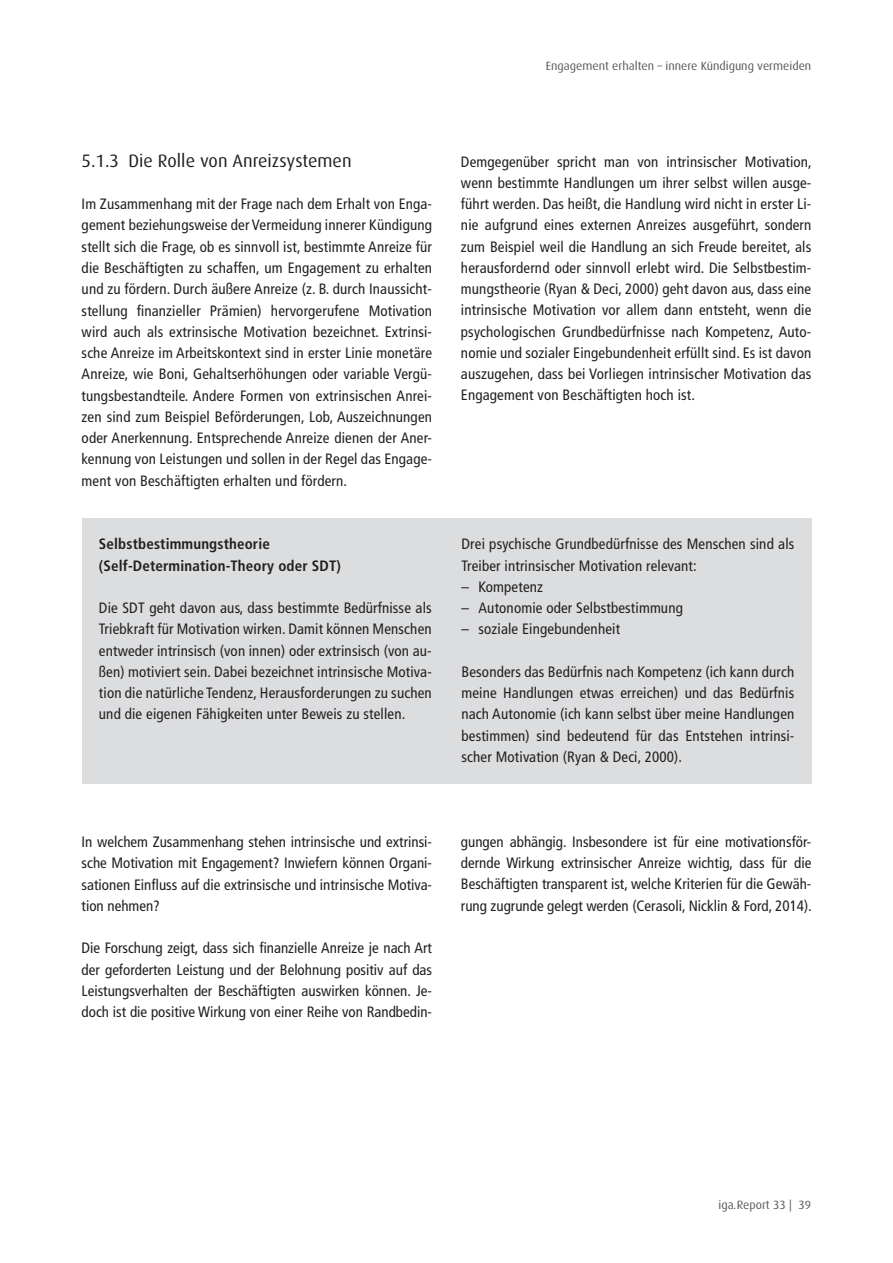
<style>
.page{position:relative;width:893px;height:1263px;background:#fff}
.page>*{position:absolute;margin:0;border:0;box-sizing:border-box;transform-origin:0 0}
.t1{font:18px "Dax";color:#231f20}
.t2{font:condensed 15px/21.3px "Frutiger";letter-spacing:.01em;color:#231f20;text-align:justify}
.t3{font:700 condensed 15px/21.3px "Frutiger";letter-spacing:.01em;color:#231f20}
.t4{font:12px "Dax";color:#57585a}
</style>
<div class="page">
<div style="left:82px;top:518px;width:729px;height:265px;background:#dcdddf"></div>
<p class="t4" style="left:546px;top:59px;width:267px">Engagement erhalten – innere Kündigung vermeiden</p>
<p class="t1" style="left:82px;top:150px;width:271px">5.1.3 Die Rolle von Anreizsystemen</p>
<p class="t2" style="left:82px;top:193px;width:352px">Im Zusammenhang mit der Frage nach dem Erhalt von Enga&shy;gement beziehungsweise der Vermeidung innerer Kündigung stellt sich die Frage, ob es sinnvoll ist, bestimmte Anreize für die Beschäftigten zu schaffen, um Engagement zu erhalten und zu fördern. Durch äußere Anreize (z. B. durch Inaussicht&shy;stellung finanzieller Prämien) hervorgerufene Motivation wird auch als extrinsische Motivation bezeichnet. Extrinsi&shy;sche Anreize im Arbeitskontext sind in erster Linie monetäre Anreize, wie Boni, Gehaltserhöhungen oder variable Vergü&shy;tungsbestandteile. Andere Formen von extrinsischen Anrei&shy;zen sind zum Beispiel Beförderungen, Lob, Auszeichnungen oder Anerkennung. Entsprechende Anreize dienen der Aner&shy;kennung von Leistungen und sollen in der Regel das Engage&shy;ment von Beschäftigten erhalten und fördern.</p>
<p class="t3" style="left:99px;top:534px;width:243px">Selbstbestimmungstheorie (Self-Determination-Theory oder SDT)</p>
<p class="t2" style="left:99px;top:597px;width:334px">Die SDT geht davon aus, dass bestimmte Bedürfnisse als Triebkraft für Motivation wirken. Damit können Menschen entweder intrinsisch (von innen) oder extrinsisch (von au&shy;ßen) motiviert sein. Dabei bezeichnet intrinsische Motiva&shy;tion die natürliche Tendenz, Herausforderungen zu suchen und die eigenen Fähigkeiten unter Beweis zu stellen.</p>
<p class="t2" style="left:82px;top:831px;width:352px">In welchem Zusammenhang stehen intrinsische und extrinsi&shy;sche Motivation mit Engagement? Inwiefern können Organi&shy;sationen Einfluss auf die extrinsische und intrinsische Motiva&shy;tion nehmen?</p>
<p class="t2" style="left:82px;top:937px;width:352px">Die Forschung zeigt, dass sich finanzielle Anreize je nach Art der geforderten Leistung und der Belohnung positiv auf das Leistungsverhalten der Beschäftigten auswirken können. Je&shy;doch ist die positive Wirkung von einer Reihe von Randbedin-</p>
<p class="t2" style="left:461px;top:151px;width:352px">Demgegenüber spricht man von intrinsischer Motivation, wenn bestimmte Handlungen um ihrer selbst willen ausge&shy;führt werden. Das heißt, die Handlung wird nicht in erster Li&shy;nie aufgrund eines externen Anreizes ausgeführt, sondern zum Beispiel weil die Handlung an sich Freude bereitet, als herausfordernd oder sinnvoll erlebt wird. Die Selbstbestim&shy;mungstheorie (Ryan &amp; Deci, 2000) geht davon aus, dass eine intrinsische Motivation vor allem dann entsteht, wenn die psychologischen Grundbedürfnisse nach Kompetenz, Auto&shy;nomie und sozialer Eingebundenheit erfüllt sind. Es ist davon auszugehen, dass bei Vorliegen intrinsischer Motivation das Engagement von Beschäftigten hoch ist.</p>
<p class="t2" style="left:461px;top:534px;width:334px">Drei psychische Grundbedürfnisse des Menschen sind als<br>Treiber intrinsischer Motivation relevant:</p>
<p class="t2" style="left:461px;top:576px;width:83px">– Kompetenz</p>
<p class="t2" style="left:461px;top:597px;width:223px">– Autonomie oder Selbstbestimmung</p>
<p class="t2" style="left:461px;top:619px;width:160px">– soziale Eingebundenheit</p>
<p class="t2" style="left:461px;top:661px;width:334px">Besonders das Bedürfnis nach Kompetenz (ich kann durch meine Handlungen etwas erreichen) und das Bedürfnis nach Autonomie (ich kann selbst über meine Handlungen bestimmen) sind bedeutend für das Entstehen intrinsi&shy;scher Motivation (Ryan &amp; Deci, 2000).</p>
<p class="t2" style="left:461px;top:831px;width:352px">gungen abhängig. Insbesondere ist für eine motivationsför&shy;dernde Wirkung extrinsischer Anreize wichtig, dass für die Beschäftigten transparent ist, welche Kriterien für die Gewäh&shy;rung zugrunde gelegt werden (Cerasoli, Nicklin &amp; Ford, 2014).</p>
<p class="t4" style="left:719px;top:1198px;width:94px">iga.Report 33 | 39</p>
</div>
